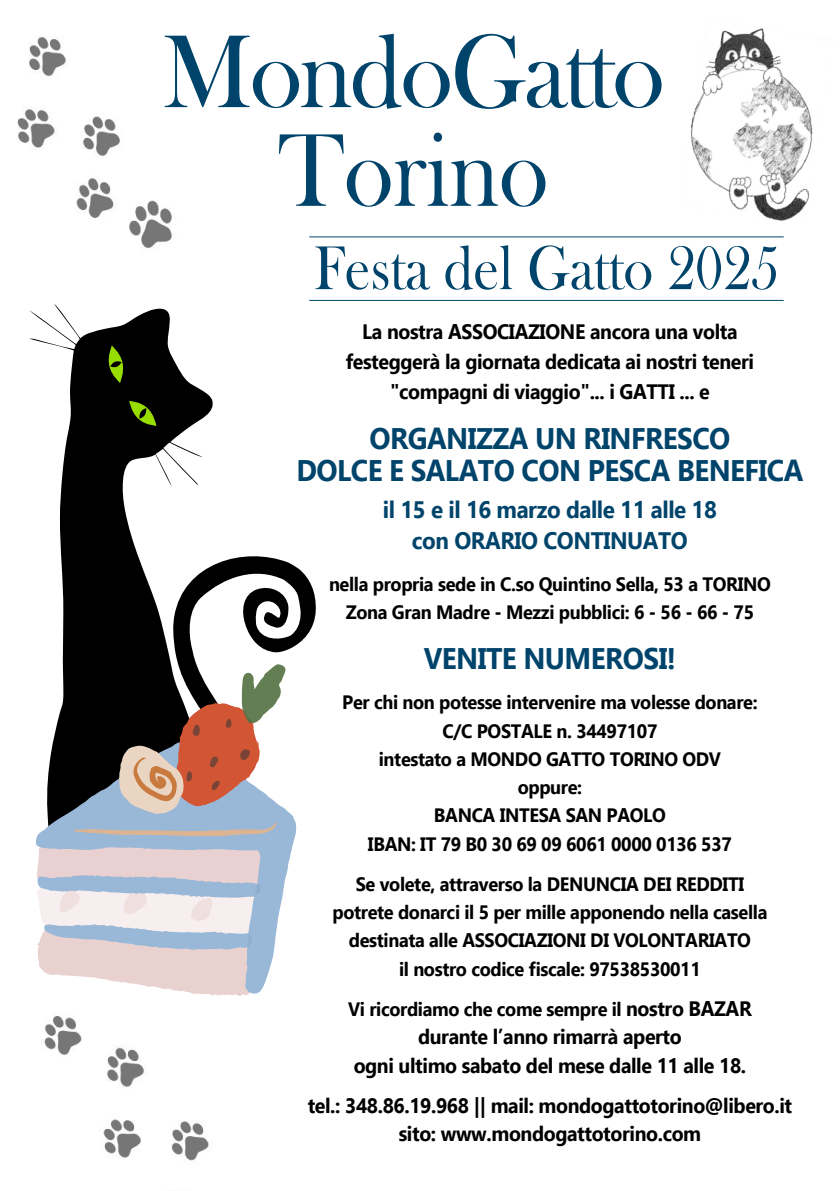
<style>
.page{position:relative;width:840px;height:1191px;background:#fff}
.page>*{position:absolute;margin:0;border:0;box-sizing:border-box;transform-origin:0 0}
.t1{font:107.2px/98.8px "Bask Old Face";letter-spacing:-.02em;color:#00446b;text-align:center;scale:.94 1}
.t2{font:64px "Bask Old Face";color:#00446b;scale:.89 1}
.t3{font:700 29.8px/32.2px "Ebrima";letter-spacing:-.02em;color:#00446b;text-align:center;scale:.94 1}
.t4{font:700 23.8px/31.2px "Ebrima";letter-spacing:-.02em;color:#00446b;text-align:center;scale:.94 1}
.t5{font:700 20.8px/29.8px "Ebrima";letter-spacing:-.02em;color:#000;text-align:center;scale:.94 1}
.t6{font:700 19.4px/28.2px "Ebrima";letter-spacing:-.02em;color:#000;text-align:center;scale:.94 1}
.s1{font-size:20.8px}
</style>
<div class="page">
<img style="left:44px;top:1016px;width:165px;height:145px">
<img style="left:17px;top:36px;width:155px;height:212px">
<img style="left:690px;top:22px;width:139px;height:199px">
<hr style="left:309px;top:300px;width:474px;height:1px;background:#00446b">
<hr style="left:309px;top:237px;width:474px;height:1px;background:#00446b">
<svg style="left:29px;top:304px;width:287px;height:526px"></svg>
<svg style="left:107px;top:346px;width:18px;height:37px"></svg>
<svg style="left:129px;top:401px;width:27px;height:25px"></svg>
<svg style="left:35px;top:779px;width:261px;height:211px;fill:#99b7d7"></svg>
<svg style="left:73px;top:823px;width:204px;height:13px;background:#b0b5bf"></svg>
<svg style="left:119px;top:664px;width:167px;height:150px"></svg>
<svg style="left:36px;top:847px;width:225px;height:149px"></svg>
<h1 class="t1" style="left:162px;top:30px;width:536px">MondoGatto<br>Torino</h1>
<h2 class="t2" style="left:314px;top:245px;width:524px">Festa del Gatto 2025</h2>
<p class="t5" style="left:346px;top:319px;width:436px">La nostra ASSOCIAZIONE ancora una volta festeggerà la giornata dedicata ai nostri teneri "compagni di viaggio"... i GATTI ... e</p>
<h3 class="t3" style="left:296px;top:425px;width:541px">ORGANIZZA UN RINFRESCO<br>DOLCE E SALATO CON PESCA BENEFICA</h3>
<p class="t4" style="left:383px;top:496px;width:357px">il 15 e il 16 marzo dalle 11 alle 18 con ORARIO CONTINUATO</p>
<p class="t6" style="left:329px;top:572px;width:471px">nella propria sede in C.so Quintino Sella, 53 a TORINO<br>Zona Gran Madre - Mezzi pubblici: 6 - 56 - 66 - 75</p>
<h3 class="t3" style="left:424px;top:645px;width:270px">VENITE NUMEROSI!</h3>
<p class="t6" style="left:342px;top:690px;width:443px">Per chi non potesse intervenire ma volesse donare:<br>C/C POSTALE n. 34497107<br>intestato a MONDO GATTO TORINO ODV<br>oppure:<br>BANCA INTESA SAN PAOLO<br>IBAN: IT 79 B0 30 69 09 6061 0000 0136 537</p>
<p class="t6" style="left:332px;top:872px;width:464px">Se volete, attraverso la DENUNCIA DEI REDDITI potrete donarci il 5 per mille apponendo nella casella destinata alle ASSOCIAZIONI DI VOLONTARIATO<br>il nostro codice fiscale: 97538530011</p>
<p class="t6" style="left:348px;top:997px;width:431px">Vi ricordiamo che come sempre il <span class="s1">nostro BAZAR</span></p>
<p class="t5" style="left:353px;top:1025px;width:419px;line-height:28.2px">durante l’anno rimarrà aperto<br>ogni ultimo sabato del mese dalle 11 alle 18.</p>
<p class="t5" style="left:308px;top:1093px;width:517px;line-height:28.2px">tel.: 348.86.19.968 || mail: mondogattotorino@libero.it sito: www.mondogattotorino.com</p>
</div>
